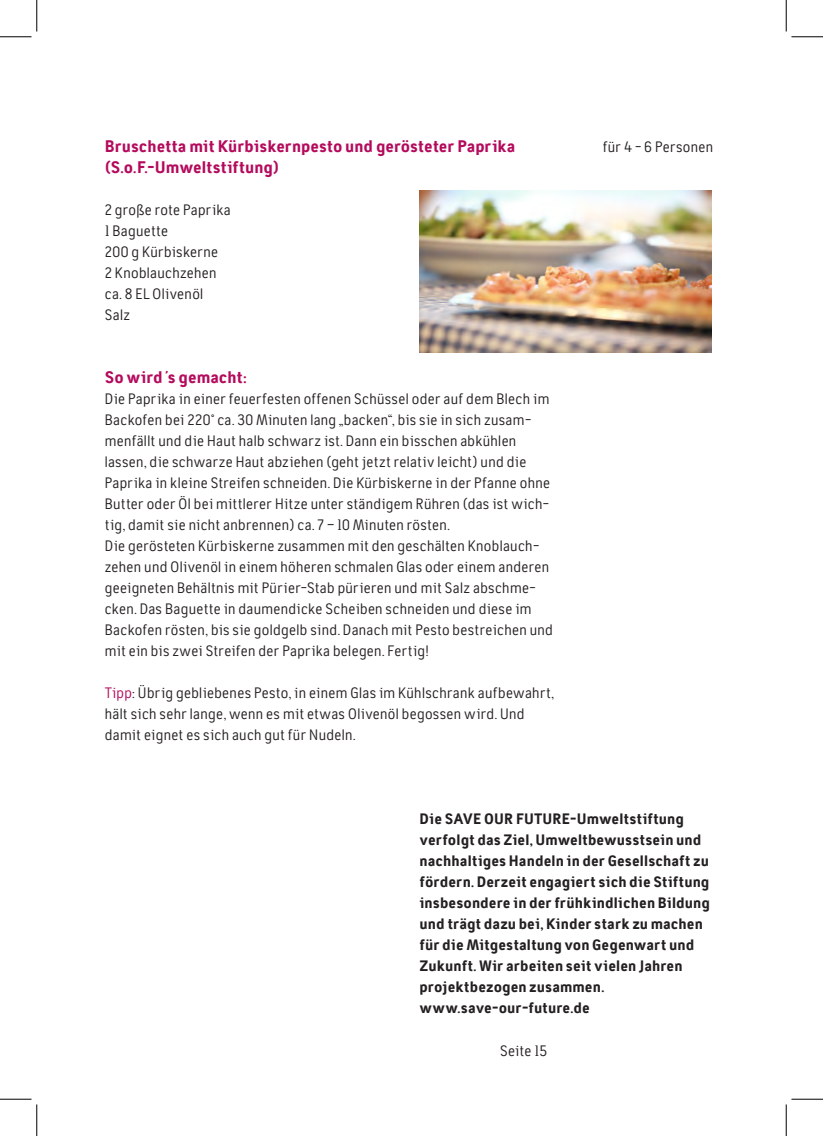
<style>
.page{position:relative;width:823px;height:1136px;background:#fff}
.page>*{position:absolute;margin:0;border:0;box-sizing:border-box;transform-origin:0 0}
.t1{font:800 17.5px/21px "Tempelhof";letter-spacing:.005em;color:#b40a5c}
.t2{font:15.75px/21px "Tempelhof";letter-spacing:.01em;color:#231f20}
.t3{font:800 15.75px/21px "Tempelhof";letter-spacing:.01em;color:#231f20}
.s1{color:#b40a5c}
</style>
<div class="page">
<img style="left:419px;top:191px;width:292px;height:161px">
<hr style="left:0;top:36px;width:32px;height:1px;background:#000">
<hr style="left:791px;top:36px;width:32px;height:1px;background:#000">
<hr style="left:0;top:1098px;width:32px;height:1px;background:#000">
<hr style="left:791px;top:1098px;width:32px;height:1px;background:#000">
<hr style="left:36px;top:0;width:1px;height:31px;background:#000">
<hr style="left:36px;top:1104px;width:1px;height:31px;background:#000">
<hr style="left:786px;top:0;width:1px;height:31px;background:#000">
<hr style="left:786px;top:1104px;width:1px;height:31px;background:#000">
<p class="t1" style="left:105px;top:136px;width:412px">Bruschetta mit Kürbiskernpesto und gerösteter Paprika (S.o.F.-Umweltstiftung)</p>
<p class="t2" style="left:105px;top:199px;width:128px">2 große rote Paprika<br>1 Baguette<br>200 g Kürbiskerne<br>2 Knoblauchzehen ca. 8 EL Olivenöl<br>Salz</p>
<p class="t1" style="left:105px;top:367px;width:143px">So wird ´s gemacht:</p>
<p class="t2" style="left:105px;top:388px;width:450px">Die Paprika in einer feuerfesten offenen Schüssel oder auf dem Blech im Backofen bei 220° ca. 30 Minuten lang „backen“, bis sie in sich zusam&shy;menfällt und die Haut halb schwarz ist. Dann ein bisschen abkühlen lassen, die schwarze Haut abziehen (geht jetzt relativ leicht) und die Paprika in kleine Streifen schneiden. Die Kürbiskerne in der Pfanne ohne Butter oder Öl bei mittlerer Hitze unter ständigem Rühren (das ist wich&shy;tig, damit sie nicht anbrennen) ca. 7 – 10 Minuten rösten.<br>Die gerösteten Kürbiskerne zusammen mit den geschälten Knoblauch&shy;zehen und Olivenöl in einem höheren schmalen Glas oder einem anderen geeigneten Behältnis mit Pürier-Stab pürieren und mit Salz abschme&shy;cken. Das Baguette in daumendicke Scheiben schneiden und diese im Backofen rösten, bis sie goldgelb sind. Danach mit Pesto bestreichen und mit ein bis zwei Streifen der Paprika belegen. Fertig!</p>
<p class="t2" style="left:105px;top:682px;width:451px"><span class="s1">Tipp</span>: Übrig gebliebenes Pesto, in einem Glas im Kühlschrank aufbewahrt, hält sich sehr lange, wenn es mit etwas Olivenöl begossen wird. Und damit eignet es sich auch gut für Nudeln.</p>
<p class="t2" style="left:603px;top:136px;width:112px">für 4 - 6 Personen</p>
<p class="t3" style="left:419px;top:808px;width:292px">Die SAVE OUR FUTURE-Umweltstiftung verfolgt das Ziel, Umweltbewusstsein und nachhaltiges Handeln in der Gesellschaft zu fördern. Derzeit engagiert sich die Stiftung insbesondere in der frühkindlichen Bildung und trägt dazu bei, Kinder stark zu machen für die Mitgestaltung von Gegenwart und Zukunft. Wir arbeiten seit vielen Jahren projektbezogen zusammen. www.save-our-future.de</p>
<p class="t2" style="left:500px;top:1039px;width:49px">Seite 15</p>
</div>
